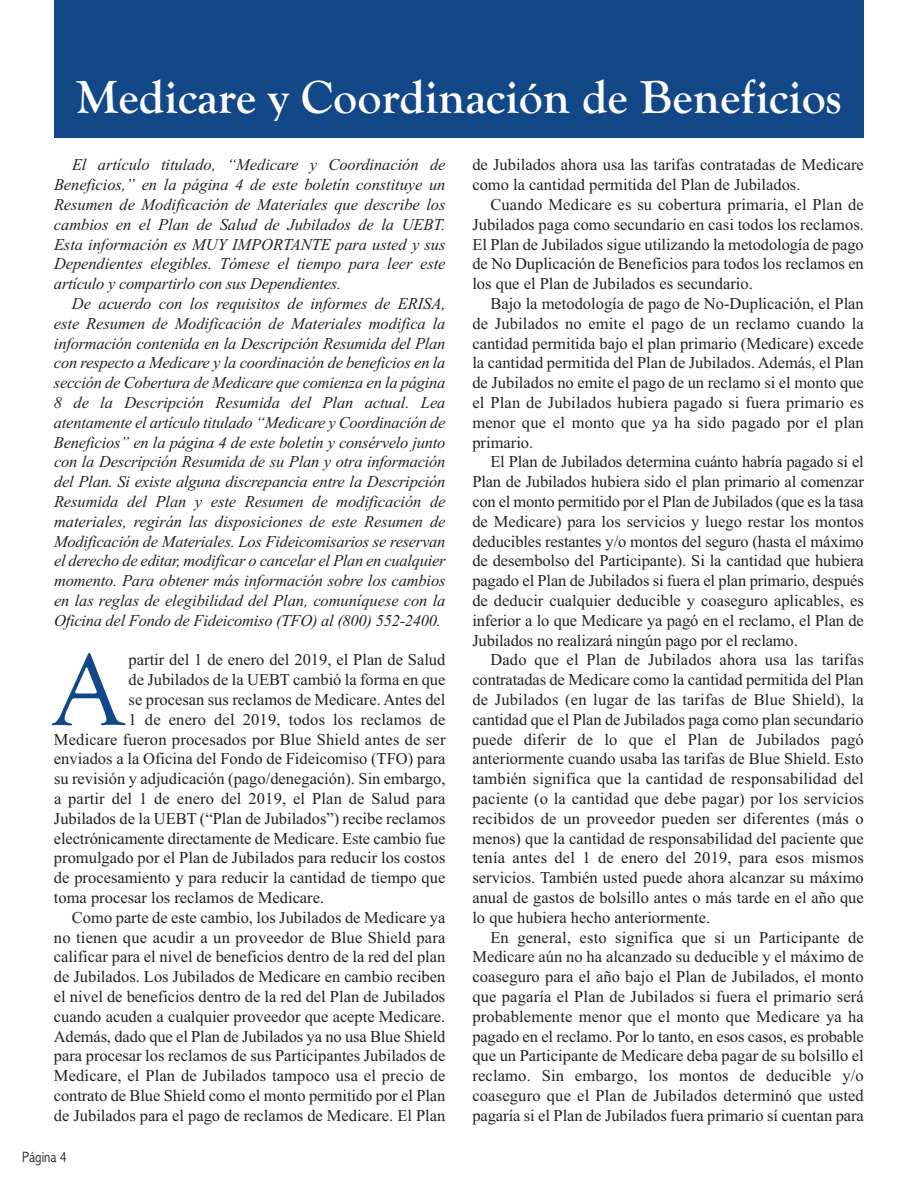
<style>
.page{position:relative;width:918px;height:1188px;background:#fff}
.page>*{position:absolute;margin:0;border:0;box-sizing:border-box;transform-origin:0 0}
.t1{font:104.1px "Goudy Old Style T";color:#124888}
.t2{font:700 48px "Goudy Old Style T";color:#fff}
.t3{font:16.5px/19.8px "Times New Roman";color:#231f20;text-align:justify}
.t4{font:italic 16.5px/19.8px "Times New Roman";letter-spacing:-.015em;color:#231f20;text-align:justify}
.t5{font:300 condensed 15px "Abadi";color:#231f20}
</style>
<div class="page">
<div style="left:54px;top:0;width:810px;height:138px;background:#124888"></div>
<h2 class="t2" style="left:76px;top:68px;width:768px">Medicare y Coordinación de Beneficios</h2>
<p class="t4" style="left:54px;top:155px;width:393px;text-indent:18px">El artículo titulado, “Medicare y Coordinación de Beneficios,” en la página 4 de este boletín constituye un Resumen de Modificación de Materiales que describe los cambios en el Plan de Salud de Jubilados de la UEBT.<br>Esta información es MUY IMPORTANTE para usted y sus Dependientes elegibles. Tómese el tiempo para leer este artículo y compartirlo con sus Dependientes.</p>
<p class="t4" style="left:54px;top:293px;width:393px;text-indent:18px">De acuerdo con los requisitos de informes de ERISA, este Resumen de Modificación de Materiales modifica la información contenida en la Descripción Resumida del Plan con respecto a Medicare y la coordinación de beneficios en la sección de Cobertura de Medicare que comienza en la página 8 de la Descripción Resumida del Plan actual. Lea atentamente el artículo titulado “Medicare y Coordinación de Beneficios” en la página 4 de este boletín y consérvelo junto con la Descripción Resumida de su Plan y otra información del Plan. Si existe alguna discrepancia entre la Descripción Resumida del Plan y este Resumen de modificación de materiales, regirán las disposiciones de este Resumen de Modificación de Materiales. Los Fideicomisarios se reservan el derecho de editar, modificar o cancelar el Plan en cualquier momento. Para obtener más información sobre los cambios en las reglas de elegibilidad del Plan, comuníquese con la Oficina del Fondo de Fideicomiso (TFO) al (800) 552-2400.</p>
<h1 class="t1" style="left:54px;top:628px;width:71px">A</h1>
<p class="t3" style="left:129px;top:650px;width:318px">partir del 1 de enero del 2019, el Plan de Salud</p>
<p class="t3" style="left:129px;top:670px;width:318px">de Jubilados de la UEBT cambió la forma en que</p>
<p class="t3" style="left:129px;top:689px;width:318px">se procesan sus reclamos de Medicare. Antes del</p>
<p class="t3" style="left:129px;top:709px;width:318px">1 de enero del 2019, todos los reclamos de</p>
<p class="t3" style="left:54px;top:729px;width:393px">Medicare fueron procesados por Blue Shield antes de ser</p>
<p class="t3" style="left:54px;top:749px;width:393px">enviados a la Oficina del Fondo de Fideicomiso (TFO) para</p>
<p class="t3" style="left:54px;top:769px;width:393px">su revisión y adjudicación (pago/denegación). Sin embargo,</p>
<p class="t3" style="left:54px;top:788px;width:393px">a partir del 1 de enero del 2019, el Plan de Salud para</p>
<p class="t3" style="left:54px;top:808px;width:393px">Jubilados de la UEBT (“Plan de Jubilados”) recibe reclamos</p>
<p class="t3" style="left:54px;top:828px;width:393px">electrónicamente directamente de Medicare. Este cambio fue</p>
<p class="t3" style="left:54px;top:848px;width:393px">promulgado por el Plan de Jubilados para reducir los costos</p>
<p class="t3" style="left:54px;top:868px;width:393px">de procesamiento y para reducir la cantidad de tiempo que</p>
<p class="t3" style="left:54px;top:887px;width:272px">toma procesar los reclamos de Medicare.</p>
<p class="t3" style="left:72px;top:907px;width:375px">Como parte de este cambio, los Jubilados de Medicare ya</p>
<p class="t3" style="left:54px;top:927px;width:393px">no tienen que acudir a un proveedor de Blue Shield para</p>
<p class="t3" style="left:54px;top:947px;width:393px">calificar para el nivel de beneficios dentro de la red del plan</p>
<p class="t3" style="left:54px;top:967px;width:393px">de Jubilados. Los Jubilados de Medicare en cambio reciben</p>
<p class="t3" style="left:54px;top:986px;width:393px">el nivel de beneficios dentro de la red del Plan de Jubilados</p>
<p class="t3" style="left:54px;top:1006px;width:393px">cuando acuden a cualquier proveedor que acepte Medicare.</p>
<p class="t3" style="left:54px;top:1026px;width:393px">Además, dado que el Plan de Jubilados ya no usa Blue Shield</p>
<p class="t3" style="left:54px;top:1046px;width:393px">para procesar los reclamos de sus Participantes Jubilados de</p>
<p class="t3" style="left:54px;top:1066px;width:393px">Medicare, el Plan de Jubilados tampoco usa el precio de</p>
<p class="t3" style="left:54px;top:1085px;width:393px">contrato de Blue Shield como el monto permitido por el Plan</p>
<p class="t3" style="left:54px;top:1105px;width:393px">de Jubilados para el pago de reclamos de Medicare. El Plan</p>
<p class="t5" style="left:22px;top:1148px;width:46px">Página 4</p>
<p class="t3" style="left:472px;top:155px;width:393px">de Jubilados ahora usa las tarifas contratadas de Medicare como la cantidad permitida del Plan de Jubilados.</p>
<p class="t3" style="left:472px;top:194px;width:393px;text-indent:18px">Cuando Medicare es su cobertura primaria, el Plan de Jubilados paga como secundario en casi todos los reclamos.<br>El Plan de Jubilados sigue utilizando la metodología de pago de No Duplicación de Beneficios para todos los reclamos en los que el Plan de Jubilados es secundario.</p>
<p class="t3" style="left:472px;top:293px;width:393px;text-indent:18px">Bajo la metodología de pago de No-Duplicación, el Plan de Jubilados no emite el pago de un reclamo cuando la cantidad permitida bajo el plan primario (Medicare) excede la cantidad permitida del Plan de Jubilados. Además, el Plan de Jubilados no emite el pago de un reclamo si el monto que el Plan de Jubilados hubiera pagado si fuera primario es menor que el monto que ya ha sido pagado por el plan primario.</p>
<p class="t3" style="left:472px;top:452px;width:393px;text-indent:18px">El Plan de Jubilados determina cuánto habría pagado si el Plan de Jubilados hubiera sido el plan primario al comenzar con el monto permitido por el Plan de Jubilados (que es la tasa de Medicare) para los servicios y luego restar los montos deducibles restantes y/o montos del seguro (hasta el máximo de desembolso del Participante). Si la cantidad que hubiera pagado el Plan de Jubilados si fuera el plan primario, después de deducir cualquier deducible y coaseguro aplicables, es inferior a lo que Medicare ya pagó en el reclamo, el Plan de Jubilados no realizará ningún pago por el reclamo.</p>
<p class="t3" style="left:472px;top:650px;width:393px;text-indent:18px">Dado que el Plan de Jubilados ahora usa las tarifas contratadas de Medicare como la cantidad permitida del Plan de Jubilados (en lugar de las tarifas de Blue Shield), la cantidad que el Plan de Jubilados paga como plan secundario puede diferir de lo que el Plan de Jubilados pagó anteriormente cuando usaba las tarifas de Blue Shield. Esto también significa que la cantidad de responsabilidad del paciente (o la cantidad que debe pagar) por los servicios recibidos de un proveedor pueden ser diferentes (más o menos) que la cantidad de responsabilidad del paciente que tenía antes del 1 de enero del 2019, para esos mismos servicios. También usted puede ahora alcanzar su máximo anual de gastos de bolsillo antes o más tarde en el año que lo que hubiera hecho anteriormente.</p>
<p class="t3" style="left:472px;top:927px;width:393px;text-indent:18px">En general, esto significa que si un Participante de Medicare aún no ha alcanzado su deducible y el máximo de coaseguro para el año bajo el Plan de Jubilados, el monto que pagaría el Plan de Jubilados si fuera el primario será probablemente menor que el monto que Medicare ya ha pagado en el reclamo. Por lo tanto, en esos casos, es probable que un Participante de Medicare deba pagar de su bolsillo el reclamo. Sin embargo, los montos de deducible y/o coaseguro que el Plan de Jubilados determinó que usted pagaría si el Plan de Jubilados fuera primario sí cuentan para</p>
</div>
